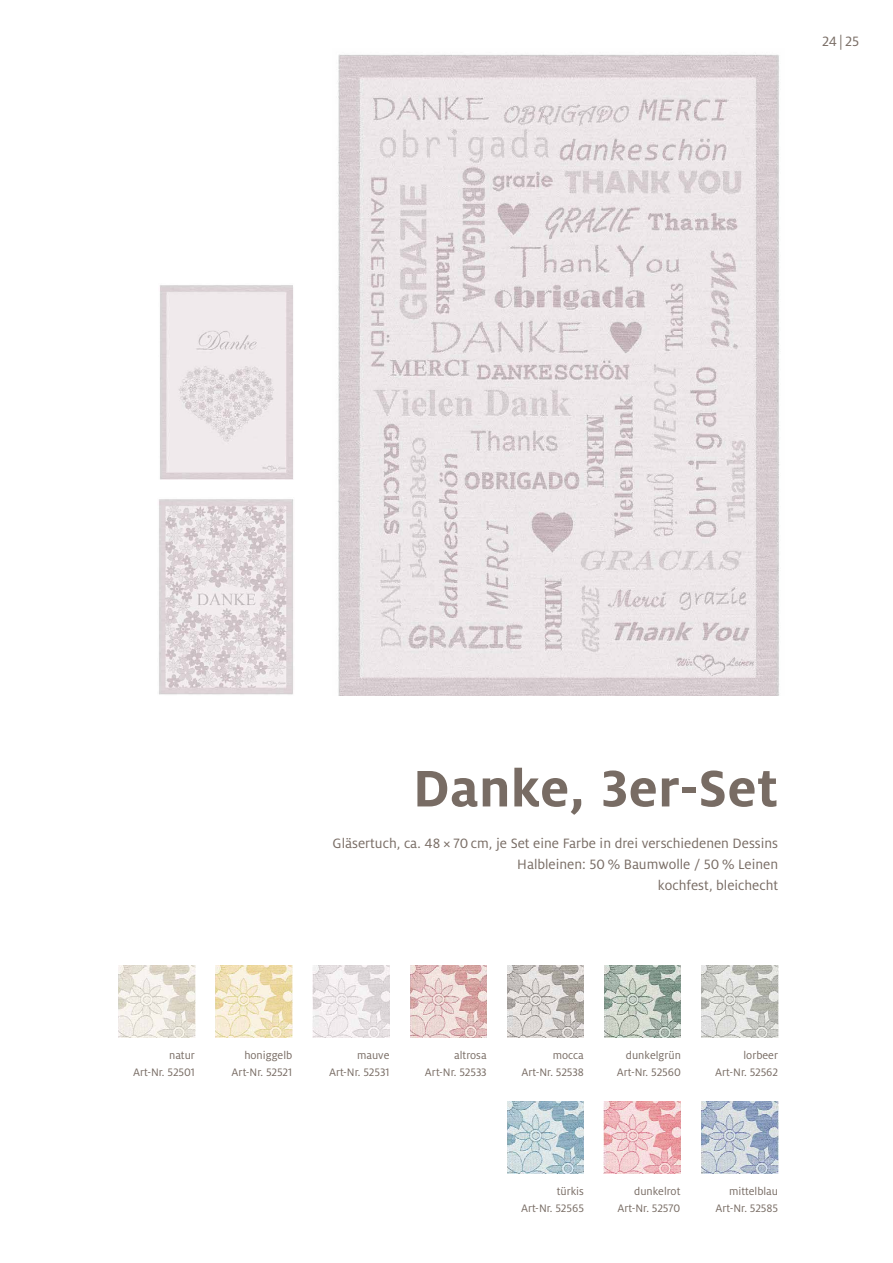
<style>
.page{position:relative;width:893px;height:1263px;background:#fff}
.page>*{position:absolute;margin:0;border:0;box-sizing:border-box;transform-origin:0 0}
.t1{font:700 57px "Milo Pro";letter-spacing:.01em;color:#786c64}
.t2{font:15px/21px "Milo Pro";color:#786c64;text-align:right}
.t3{font:12px/17px "Milo Pro";color:#786c64;text-align:right}
</style>
<div class="page">
<img style="left:338px;top:54px;width:442px;height:642px">
<img style="left:701px;top:965px;width:77px;height:72px">
<img style="left:701px;top:1101px;width:77px;height:73px">
<img style="left:604px;top:965px;width:77px;height:72px">
<img style="left:604px;top:1101px;width:76px;height:73px">
<img style="left:507px;top:965px;width:77px;height:72px">
<img style="left:313px;top:965px;width:76px;height:72px">
<img style="left:410px;top:965px;width:77px;height:72px">
<img style="left:216px;top:965px;width:76px;height:72px">
<img style="left:118px;top:965px;width:77px;height:72px">
<img style="left:507px;top:1101px;width:77px;height:73px">
<img style="left:159px;top:499px;width:134px;height:196px">
<img style="left:160px;top:285px;width:133px;height:195px">
<p class="t2" style="left:822px;top:31px;width:38px">24|25</p>
<h1 class="t1" style="left:413px;top:756px;width:367px">Danke, 3er-Set</h1>
<p class="t2" style="left:333px;top:833px;width:447px">Gläsertuch, ca. 48 × 70 cm, je Set eine Farbe in drei verschiedenen Dessins<br>Halbleinen: 50 % Baumwolle / 50 % Leinen<br>kochfest, bleichecht</p>
<p class="t3" style="left:133px;top:1047px;width:63px">natur<br>Art-Nr. 52501</p>
<p class="t3" style="left:232px;top:1047px;width:62px">honiggelb<br>Art-Nr. 52521</p>
<p class="t3" style="left:329px;top:1047px;width:62px">mauve<br>Art-Nr. 52531</p>
<p class="t3" style="left:425px;top:1047px;width:63px">altrosa<br>Art-Nr. 52533</p>
<p class="t3" style="left:521px;top:1047px;width:64px">mocca<br>Art-Nr. 52538</p>
<p class="t3" style="left:617px;top:1047px;width:66px">dunkelgrün<br>Art-Nr. 52560</p>
<p class="t3" style="left:715px;top:1047px;width:64px">lorbeer<br>Art-Nr. 52562</p>
<p class="t3" style="left:521px;top:1183px;width:64px">türkis<br>Art-Nr. 52565</p>
<p class="t3" style="left:617px;top:1183px;width:65px">dunkelrot<br>Art-Nr. 52570</p>
<p class="t3" style="left:715px;top:1183px;width:64px">mittelblau<br>Art-Nr. 52585</p>
</div>
